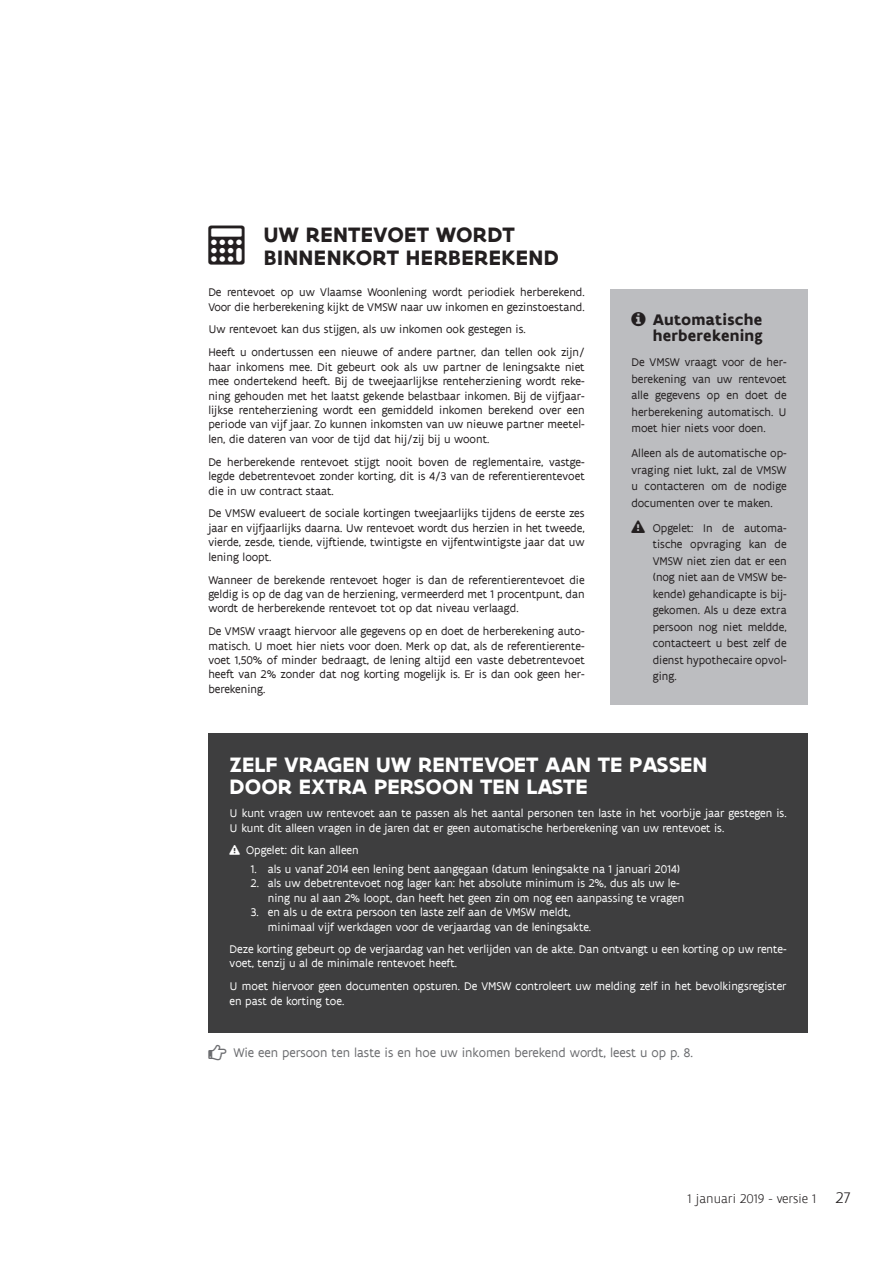
<style>
.page{position:relative;width:893px;height:1263px;background:#fff}
.page>*{position:absolute;margin:0;border:0;box-sizing:border-box;transform-origin:0 0}
.t1{font:700 22.5px/22.5px "Flanders Art Sans";color:#fff}
.t2{font:700 22.5px/22.5px "Flanders Art Sans";letter-spacing:.01em;color:#231f20}
.t3{font:700 16.5px/16.5px "Flanders Art Sans";letter-spacing:.015em;color:#231f20}
.t4{font:13.5px "Flanders Art Sans";color:#6c6d70}
.t5{font:300 13.5px "Flanders Art Sans";color:#231f20}
.t6{font:12px/14.4px "Flanders Art Sans";color:#231f20;text-align:justify}
.t7{font:12px/14.4px "Flanders Art Sans";color:#fff}
.s1{font-size:16.5px}
</style>
<div class="page">
<div style="left:208px;top:733px;width:600px;height:300px;background:#3e3e3f"></div>
<div style="left:610px;top:289px;width:198px;height:416px;background:#bcbdc0"></div>
<h1 class="t2" style="left:264px;top:224px;width:297px">UW RENTEVOET WORDT<br>BINNENKORT HERBEREKEND</h1>
<p class="t6" style="left:208px;top:285px;width:378px">De rentevoet op uw Vlaamse Woonlening wordt periodiek herberekend.<br>Voor die herberekening kijkt de VMSW naar uw inkomen en gezinstoestand.</p>
<p class="t6" style="left:208px;top:318px;width:378px;line-height:23px">Uw rentevoet kan dus stijgen, als uw inkomen ook gestegen is.<br>Heeft u ondertussen een nieuwe of andere partner, dan tellen ook zijn/</p>
<p class="t6" style="left:208px;top:360px;width:378px">haar inkomens mee. Dit gebeurt ook als uw partner de leningsakte niet mee ondertekend heeft. Bij de tweejaarlijkse renteherziening wordt reke&shy;ning gehouden met het laatst gekende belastbaar inkomen. Bij de vijfjaar&shy;lijkse renteherziening wordt een gemiddeld inkomen berekend over een periode van vijf jaar. Zo kunnen inkomsten van uw nieuwe partner meetel&shy;len, die dateren van voor de tijd dat hij/zij bij u woont.</p>
<p class="t6" style="left:208px;top:455px;width:378px">De herberekende rentevoet stijgt nooit boven de reglementaire, vastge&shy;legde debetrentevoet zonder korting, dit is 4/3 van de referentierentevoet die in uw contract staat.</p>
<p class="t6" style="left:208px;top:506px;width:378px">De VMSW evalueert de sociale kortingen tweejaarlijks tijdens de eerste zes jaar en vijfjaarlijks daarna. Uw rentevoet wordt dus herzien in het tweede, vierde, zesde, tiende, vijftiende, twintigste en vijfentwintigste jaar dat uw lening loopt.</p>
<p class="t6" style="left:208px;top:573px;width:378px">Wanneer de berekende rentevoet hoger is dan de referentierentevoet die geldig is op de dag van de herziening, vermeerderd met 1 procentpunt, dan wordt de herberekende rentevoet tot op dat niveau verlaagd.</p>
<p class="t6" style="left:208px;top:624px;width:378px">De VMSW vraagt hiervoor alle gegevens op en doet de herberekening auto&shy;matisch. U moet hier niets voor doen. Merk op dat, als de referentierente&shy;voet 1,50% of minder bedraagt, de lening altijd een vaste debetrentevoet heeft van 2% zonder dat nog korting mogelijk is. Er is dan ook geen her&shy;berekening.</p>
<h2 class="t3" style="left:653px;top:311px;width:111px">Automatische herberekening</h2>
<p class="t6" style="left:631px;top:354px;width:157px;line-height:16.5px">De VMSW vraagt voor de her&shy;berekening van uw rentevoet alle gegevens op en doet de herberekening automatisch. U moet hier niets voor doen.</p>
<p class="t6" style="left:631px;top:445px;width:157px;line-height:16.5px">Alleen als de automatische op&shy;vraging niet lukt, zal de VMSW u contacteren om de nodige documenten over te maken.</p>
<p class="t6" style="left:653px;top:520px;width:135px;line-height:16.5px;text-indent:-21px">❑ Opgelet: In de automa&shy;tische opvraging kan de VMSW niet zien dat er een (nog niet aan de VMSW be&shy;kende) gehandicapte is bij&shy;gekomen. Als u deze extra persoon nog niet meldde, contacteert u best zelf de dienst hypothecaire opvol&shy;ging.</p>
<h1 class="t1" style="left:230px;top:753px;width:479px">ZELF VRAGEN UW RENTEVOET AAN TE PASSEN<br>DOOR EXTRA PERSOON TEN LASTE</h1>
<p class="t7" style="left:230px;top:806px;width:559px">U kunt vragen uw rentevoet aan te passen als het aantal personen ten laste in het voorbije jaar gestegen is.<br>U kunt dit alleen vragen in de jaren dat er geen automatische herberekening van uw rentevoet is.</p>
<p class="t7" style="left:230px;top:843px;width:131px">❑ Opgelet: dit kan alleen</p>
<p class="t7" style="left:251px;top:862px;width:431px">1. als u vanaf 2014 een lening bent aangegaan (datum leningsakte na 1 januari 2014)</p>
<p class="t7" style="left:268px;top:876px;width:418px;text-indent:-17px">2. als uw debetrentevoet nog lager kan: het absolute minimum is 2%, dus als uw le&shy;ning nu al aan 2% loopt, dan heeft het geen zin om nog een aanpassing te vragen</p>
<p class="t7" style="left:268px;top:905px;width:325px;text-indent:-17px">3. en als u de extra persoon ten laste zelf aan de VMSW meldt, minimaal vijf werkdagen voor de verjaardag van de leningsakte.</p>
<p class="t7" style="left:230px;top:942px;width:559px">Deze korting gebeurt op de verjaardag van het verlijden van de akte. Dan ontvangt u een korting op uw rente&shy;voet, tenzij u al de minimale rentevoet heeft.</p>
<p class="t7" style="left:230px;top:979px;width:559px">U moet hiervoor geen documenten opsturen. De VMSW controleert uw melding zelf in het bevolkingsregister en past de korting toe.</p>
<p class="t4" style="left:233px;top:1044px;width:461px">Wie een persoon ten laste is en hoe uw inkomen berekend wordt, leest u op p. 8.</p>
<p class="t5" style="left:687px;top:1191px;width:165px">1 januari 2019 - versie 1 <span class="s1">27</span></p>
</div>
